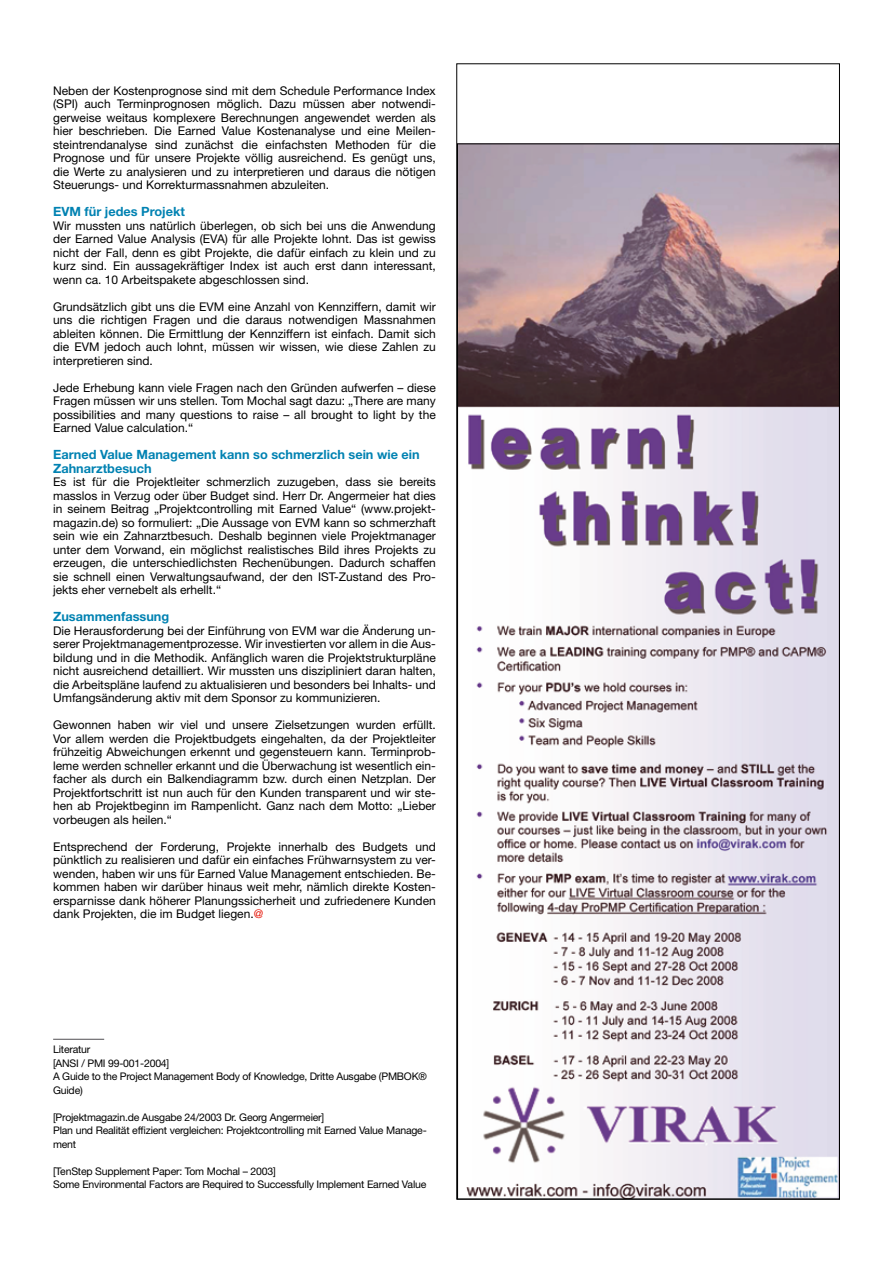
<style>
.page{position:relative;width:893px;height:1263px;background:#fff}
.page>*{position:absolute;margin:0;border:0;box-sizing:border-box;transform-origin:0 0}
.t1{font:700 12.75px/13.5px "Helvetica Neue";color:#0082b2}
.t2{font:12px/13.5px "Helvetica Neue";color:#000;text-align:justify}
.t3{font:10.5px/13.5px "Helvetica Neue";letter-spacing:-.02em;color:#000}
.s1{color:#e71f12}
</style>
<div class="page">
<hr style="left:53px;top:1039px;width:51px;height:1px;background:#504f53">
<img style="left:459px;top:145px;width:378px;height:1052px">
<p class="t2" style="left:53px;top:83px;width:384px">Neben der Kostenprognose sind mit dem Schedule Performance Index (SPI) auch Terminprognosen möglich. Dazu müssen aber notwendi&shy;gerweise weitaus komplexere Berechnungen angewendet werden als hier beschrieben. Die Earned Value Kostenanalyse und eine Meilen&shy;steintrendanalyse sind zunächst die einfachsten Methoden für die Prognose und für unsere Projekte völlig ausreichend. Es genügt uns, die Werte zu analysieren und zu interpretieren und daraus die nötigen Steuerungs- und Korrekturmassnahmen abzuleiten.</p>
<p class="t1" style="left:53px;top:204px;width:133px">EVM für jedes Projekt</p>
<p class="t2" style="left:53px;top:218px;width:384px">Wir mussten uns natürlich überlegen, ob sich bei uns die Anwendung der Earned Value Analysis (EVA) für alle Projekte lohnt. Das ist gewiss nicht der Fall, denn es gibt Projekte, die dafür einfach zu klein und zu kurz sind. Ein aussagekräftiger Index ist auch erst dann interessant, wenn ca. 10 Arbeitspakete abgeschlossen sind.</p>
<p class="t2" style="left:53px;top:299px;width:384px">Grundsätzlich gibt uns die EVM eine Anzahl von Kennziffern, damit wir uns die richtigen Fragen und die daraus notwendigen Massnahmen ableiten können. Die Ermittlung der Kennziffern ist einfach. Damit sich die EVM jedoch auch lohnt, müssen wir wissen, wie diese Zahlen zu interpretieren sind.</p>
<p class="t2" style="left:53px;top:380px;width:384px">Jede Erhebung kann viele Fragen nach den Gründen aufwerfen – diese Fragen müssen wir uns stellen. Tom Mochal sagt dazu: „There are many possibilities and many questions to raise – all brought to light by the Earned Value calculation.“</p>
<p class="t1" style="left:53px;top:447px;width:368px">Earned Value Management kann so schmerzlich sein wie ein<br>Zahnarztbesuch</p>
<p class="t2" style="left:53px;top:475px;width:384px">Es ist für die Projektleiter schmerzlich zuzugeben, dass sie bereits masslos in Verzug oder über Budget sind. Herr Dr. Angermeier hat dies in seinem Beitrag „Projektcontrolling mit Earned Value“ (www.projekt&shy;magazin.de) so formuliert: „Die Aussage von EVM kann so schmerzhaft sein wie ein Zahnarztbesuch. Deshalb beginnen viele Projektmanager unter dem Vorwand, ein möglichst realistisches Bild ihres Projekts zu erzeugen, die unterschiedlichsten Rechenübungen. Dadurch schaffen sie schnell einen Verwaltungsaufwand, der den IST-Zustand des Pro&shy;jekts eher vernebelt als erhellt.“</p>
<p class="t1" style="left:53px;top:609px;width:118px">Zusammenfassung</p>
<p class="t2" style="left:53px;top:623px;width:384px">Die Herausforderung bei der Einführung von EVM war die Änderung un&shy;serer Projektmanagementprozesse. Wir investierten vor allem in die Aus&shy;bildung und in die Methodik. Anfänglich waren die Projektstrukturpläne nicht ausreichend detailliert. Wir mussten uns diszipliniert daran halten, die Arbeitspläne laufend zu aktualisieren und besonders bei Inhalts- und Umfangsänderung aktiv mit dem Sponsor zu kommunizieren.</p>
<p class="t2" style="left:53px;top:718px;width:384px">Gewonnen haben wir viel und unsere Zielsetzungen wurden erfüllt.<br>Vor allem werden die Projektbudgets eingehalten, da der Projektleiter frühzeitig Abweichungen erkennt und gegensteuern kann. Terminprob&shy;leme werden schneller erkannt und die Überwachung ist wesentlich ein&shy;facher als durch ein Balkendiagramm bzw. durch einen Netzplan. Der Projektfortschritt ist nun auch für den Kunden transparent und wir ste&shy;hen ab Projektbeginn im Rampenlicht. Ganz nach dem Motto: „Lieber vorbeugen als heilen.“</p>
<p class="t2" style="left:53px;top:839px;width:384px">Entsprechend der Forderung, Projekte innerhalb des Budgets und pünktlich zu realisieren und dafür ein einfaches Frühwarnsystem zu ver&shy;wenden, haben wir uns für Earned Value Management entschieden. Be&shy;kommen haben wir darüber hinaus weit mehr, nämlich direkte Kosten&shy;ersparnisse dank höherer Planungssicherheit und zufriedenere Kunden dank Projekten, die im Budget liegen.<span class="s1">@</span></p>
<p class="t3" style="left:53px;top:1042px;width:375px">Literatur<br>[ANSI / PMI 99-001-2004]<br>A Guide to the Project Management Body of Knowledge, Dritte Ausgabe (PMBOK®<br>Guide)</p>
<p class="t3" style="left:53px;top:1110px;width:375px">[Projektmagazin.de Ausgabe 24/2003 Dr. Georg Angermeier]<br>Plan und Realität effizient vergleichen: Projektcontrolling mit Earned Value Manage&shy;ment</p>
<p class="t3" style="left:53px;top:1164px;width:375px">[TenStep Supplement Paper: Tom Mochal – 2003]<br>Some Environmental Factors are Required to Successfully Implement Earned Value</p>
</div>
